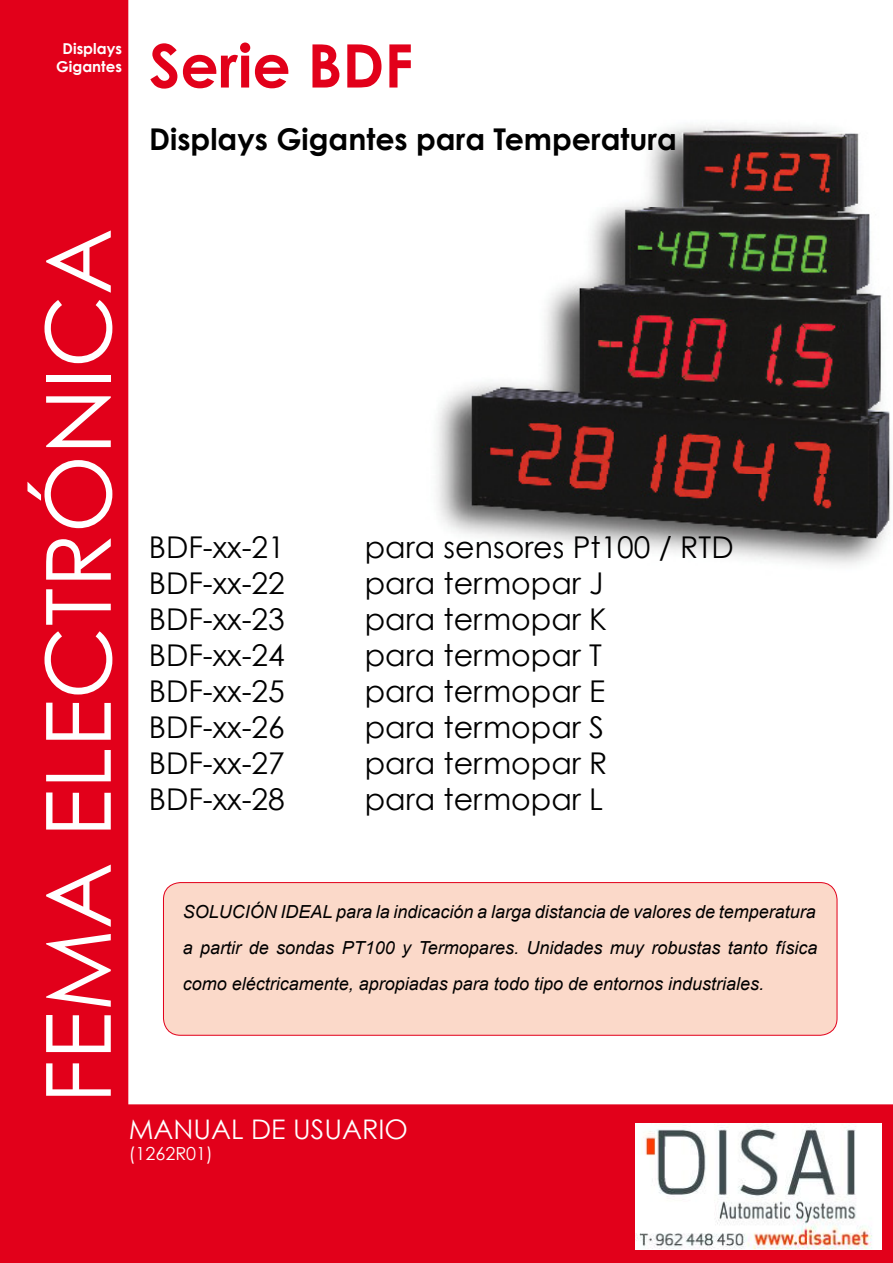
<style>
.page{position:relative;width:893px;height:1263px;background:#fff}
.page>*{position:absolute;margin:0;border:0;box-sizing:border-box;transform-origin:0 0}
.t1{font:90px "Century Gothic";color:#fff}
.t2{font:700 60px "Century Gothic";color:#e2001a}
.t3{font:30px "Century Gothic";color:#000}
.t4{font:700 30px "Century Gothic";color:#000}
.t5{font:27px "Century Gothic";color:#fff}
.t6{font:italic 18px/36px "Arial";color:#000;text-align:justify}
.t7{font:18px "Century Gothic";color:#fff}
.t8{font:700 15px/18px "Century Gothic";color:#fff;text-align:center}
</style>
<div class="page">
<img style="left:437px;top:125px;width:453px;height:440px">
<div style="left:163px;top:882px;width:674px;height:153px;background:#fbd9c9;border-radius:17px"></div>
<div style="left:163px;top:882px;width:674px;height:153px;border:1px solid #e2001a;border-radius:17px"></div>
<div style="left:0;top:0;width:128px;height:1104px;background:#e2001a"></div>
<div style="left:0;top:1104px;width:893px;height:159px;background:#e2001a"></div>
<img style="left:636px;top:1124px;width:246px;height:125px">
<p class="t8" style="left:56px;top:39px;width:67px">Displays<br>Gigantes</p>
<h2 class="t2" style="left:149px;top:28px;width:266px">Serie BDF</h2>
<h3 class="t4" style="left:149px;top:120px;width:529px">Displays Gigantes para Temperatura</h3>
<h1 class="t1" style="left:23px;top:1103px;width:877px;rotate:-90deg">FEMA ELECTRÓNICA</h1>
<h3 class="t3" style="left:149px;top:529px;width:138px">BDF-xx-21</h3>
<h3 class="t3" style="left:365px;top:529px;width:370px">para sensores Pt100 / RTD</h3>
<h3 class="t3" style="left:149px;top:565px;width:138px">BDF-xx-22</h3>
<h3 class="t3" style="left:365px;top:565px;width:240px">para termopar J</h3>
<h3 class="t3" style="left:149px;top:601px;width:138px">BDF-xx-23</h3>
<h3 class="t3" style="left:365px;top:601px;width:244px">para termopar K</h3>
<h3 class="t3" style="left:149px;top:637px;width:138px">BDF-xx-24</h3>
<h3 class="t3" style="left:365px;top:637px;width:239px">para termopar T</h3>
<h3 class="t3" style="left:149px;top:673px;width:138px">BDF-xx-25</h3>
<h3 class="t3" style="left:365px;top:673px;width:242px">para termopar E</h3>
<h3 class="t3" style="left:149px;top:709px;width:138px">BDF-xx-26</h3>
<h3 class="t3" style="left:365px;top:709px;width:241px">para termopar S</h3>
<h3 class="t3" style="left:149px;top:745px;width:138px">BDF-xx-27</h3>
<h3 class="t3" style="left:365px;top:745px;width:244px">para termopar R</h3>
<h3 class="t3" style="left:149px;top:781px;width:138px">BDF-xx-28</h3>
<h3 class="t3" style="left:365px;top:781px;width:240px">para termopar L</h3>
<p class="t6" style="left:183px;top:894px;width:636px">SOLUCIÓN IDEAL para la indicación a larga distancia de valores de temperatura a partir de sondas PT100 y Termopares. Unidades muy robustas tanto física como eléctricamente, apropiadas para todo tipo de entornos industriales.</p>
<h3 class="t5" style="left:129px;top:1113px;width:98px">Man ualdeUs</h3>
<h3 class="t5" style="left:324px;top:1113px;width:85px">uario</h3>
<p class="t7" style="left:129px;top:1143px;width:86px">(1262r01)</p>
</div>
